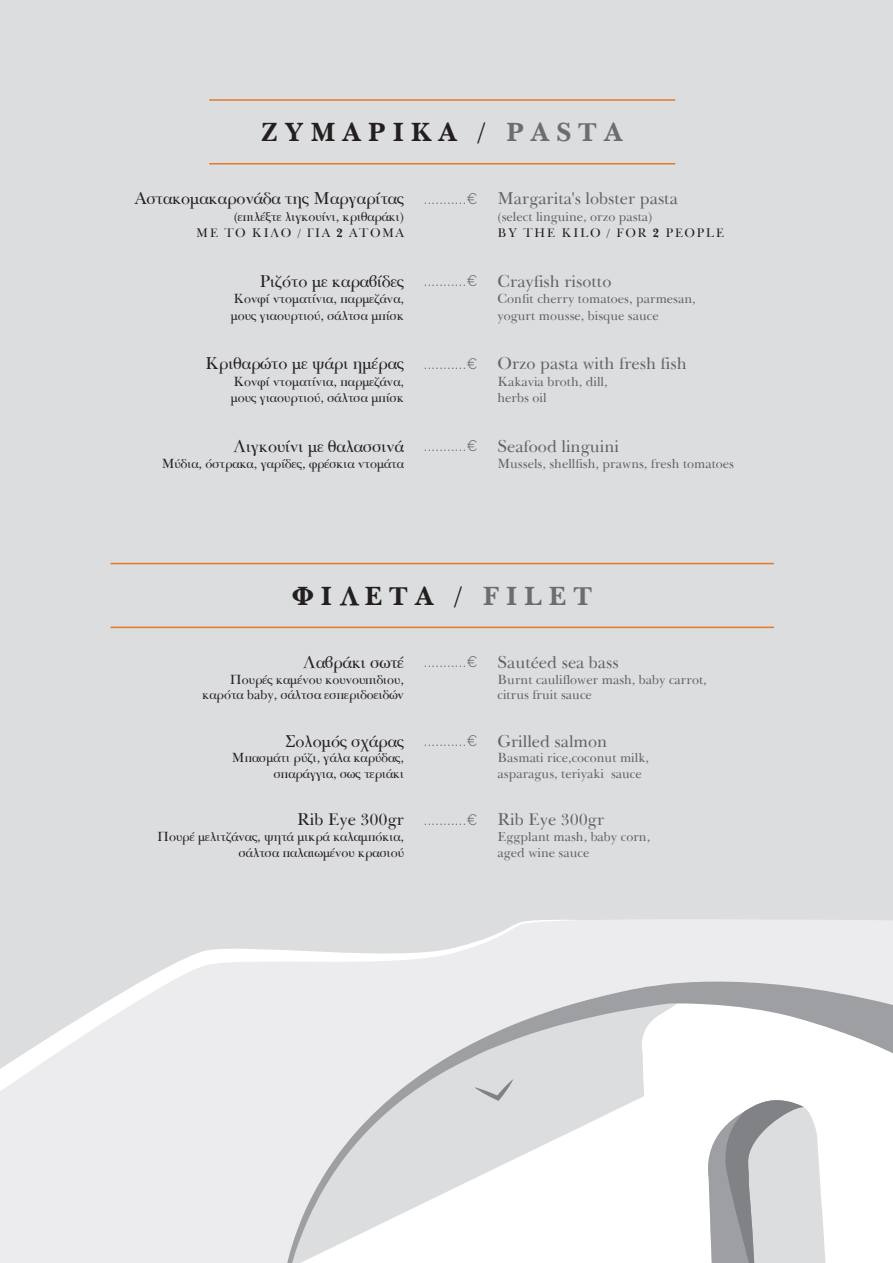
<style>
.page{position:relative;width:893px;height:1263px;background:#dcdddf}
.page>*{position:absolute;margin:0;border:0;box-sizing:border-box;transform-origin:0 0}
.t1{font:700 27px "Gr Baskerville";letter-spacing:.245em;color:#231f20}
.t2{font:16.5px "Gr Baskerville";color:#231f20}
.t3{font:16.5px "Gr Baskerville";color:#636366}
.t4{font:300 15.3px "Gotham Greek";color:#636366}
.t5{font:12.75px/15.8px "Gr Baskerville";color:#231f20;text-align:right}
.t6{font:12.75px/16.5px "Gr Baskerville";color:#636366}
.t7{font:12px "Gr Baskerville";letter-spacing:.12em;color:#231f20}
.s1{color:#6c6d70}
.s2{font-weight:700}
</style>
<div class="page">
<svg style="left:0;top:919px;width:893px;height:344px;fill:#ececee"></svg>
<svg style="left:282px;top:966px;width:611px;height:297px"></svg>
<svg style="left:708px;top:1099px;width:96px;height:164px"></svg>
<svg style="left:474px;top:1079px;width:39px;height:22px"></svg>
<hr style="left:209px;top:99px;width:466px;height:2px;background:#e47827">
<hr style="left:209px;top:163px;width:466px;height:1px;background:#e47827">
<hr style="left:111px;top:563px;width:663px;height:1px;background:#e47827">
<hr style="left:111px;top:627px;width:663px;height:1px;background:#e47827">
<p class="t1" style="left:261px;top:116px;width:363px">ΖΥΜΑΡΙΚΑ / <span class="s1">PASTA</span></p>
<p class="t2" style="left:135px;top:188px;width:270px">Αστακομακαρονάδα της Μαργαρίτας</p>
<p class="t5" style="left:234px;top:208px;width:172px">(επιλέξτε λιγκουίνι, κριθαράκι)</p>
<p class="t7" style="left:196px;top:226px;width:209px">ΜΕ ΤΟ ΚΙΛΟ / ΓΙΑ <span class="s2">2</span> ΑΤΟΜΑ</p>
<p class="t2" style="left:259px;top:271px;width:146px">Ριζότο με καραβίδες</p>
<p class="t5" style="left:231px;top:291px;width:175px;line-height:16.5px;text-align:left">Κονφί ντοματίνια, παρμεζάνα, μους γιαουρτιού, σάλτσα μπίσκ</p>
<p class="t2" style="left:205px;top:353px;width:200px">Κριθαρώτο με ψάρι ημέρας</p>
<p class="t5" style="left:231px;top:373px;width:175px;line-height:16.5px;text-align:left">Κονφί ντοματίνια, παρμεζάνα, μους γιαουρτιού, σάλτσα μπίσκ</p>
<p class="t2" style="left:234px;top:436px;width:172px">Λιγκουίνι με θαλασσινά</p>
<p class="t5" style="left:162px;top:456px;width:244px">Μύδια, όστρακα, γαρίδες, φρέσκια ντομάτα</p>
<p class="t4" style="left:424px;top:190px;width:55px">...........€</p>
<p class="t4" style="left:424px;top:272px;width:55px">...........€</p>
<p class="t4" style="left:424px;top:355px;width:55px">...........€</p>
<p class="t4" style="left:424px;top:437px;width:55px">...........€</p>
<p class="t3" style="left:497px;top:188px;width:182px">Margarita's lobster pasta</p>
<p class="t6" style="left:497px;top:208px;width:156px">(select linguine, orzo pasta)</p>
<p class="t7" style="left:497px;top:226px;width:228px">BY THE KILO / FOR <span class="s2">2</span> PEOPLE</p>
<p class="t3" style="left:497px;top:271px;width:115px">Crayfish risotto</p>
<p class="t6" style="left:497px;top:291px;width:200px">Confit cherry tomatoes, parmesan, yogurt mousse, bisque sauce</p>
<p class="t3" style="left:497px;top:353px;width:191px">Orzo pasta with fresh fish</p>
<p class="t6" style="left:497px;top:373px;width:112px">Kakavia broth, dill, herbs oil</p>
<p class="t3" style="left:497px;top:436px;width:123px">Seafood linguini</p>
<p class="t6" style="left:497px;top:456px;width:238px">Mussels, shellfish, prawns, fresh tomatoes</p>
<p class="t1" style="left:292px;top:579px;width:302px">ΦΙΛΕΤΑ / <span class="s1">FILET</span></p>
<p class="t2" style="left:304px;top:652px;width:102px">Λαβράκι σωτέ</p>
<p class="t5" style="left:203px;top:671px;width:203px">Πουρές καμένου κουνουπιδιου, καρότα baby, σάλτσα εσπεριδοειδών</p>
<p class="t2" style="left:286px;top:731px;width:120px">Σολομός σχάρας</p>
<p class="t5" style="left:232px;top:750px;width:174px">Μπασμάτι ρύζι, γάλα καρύδας, σπαράγγια, σως τεριάκι</p>
<p class="t2" style="left:297px;top:809px;width:108px">Rib Εye 300gr</p>
<p class="t5" style="left:157px;top:829px;width:248px">Πουρέ μελιτζάνας, ψητά μικρά καλαμπόκια, σάλτσα παλαιωμένου κρασιού</p>
<p class="t4" style="left:424px;top:653px;width:55px">...........€</p>
<p class="t4" style="left:424px;top:732px;width:55px">...........€</p>
<p class="t4" style="left:424px;top:811px;width:55px">...........€</p>
<p class="t3" style="left:497px;top:652px;width:123px">Sautéed sea bass</p>
<p class="t6" style="left:497px;top:671px;width:211px;line-height:15.8px">Burnt cauliflower mash, baby carrot, citrus fruit sauce</p>
<p class="t3" style="left:497px;top:731px;width:111px">Grilled salmon</p>
<p class="t6" style="left:497px;top:750px;width:153px">Basmati rice,coconut milk,</p>
<p class="t6" style="left:497px;top:765px;width:146px">asparagus, teriyaki sauce</p>
<p class="t3" style="left:497px;top:809px;width:108px">Rib Εye 300gr</p>
<p class="t6" style="left:497px;top:829px;width:154px;line-height:15.8px">Eggplant mash, baby corn, aged wine sauce</p>
</div>
